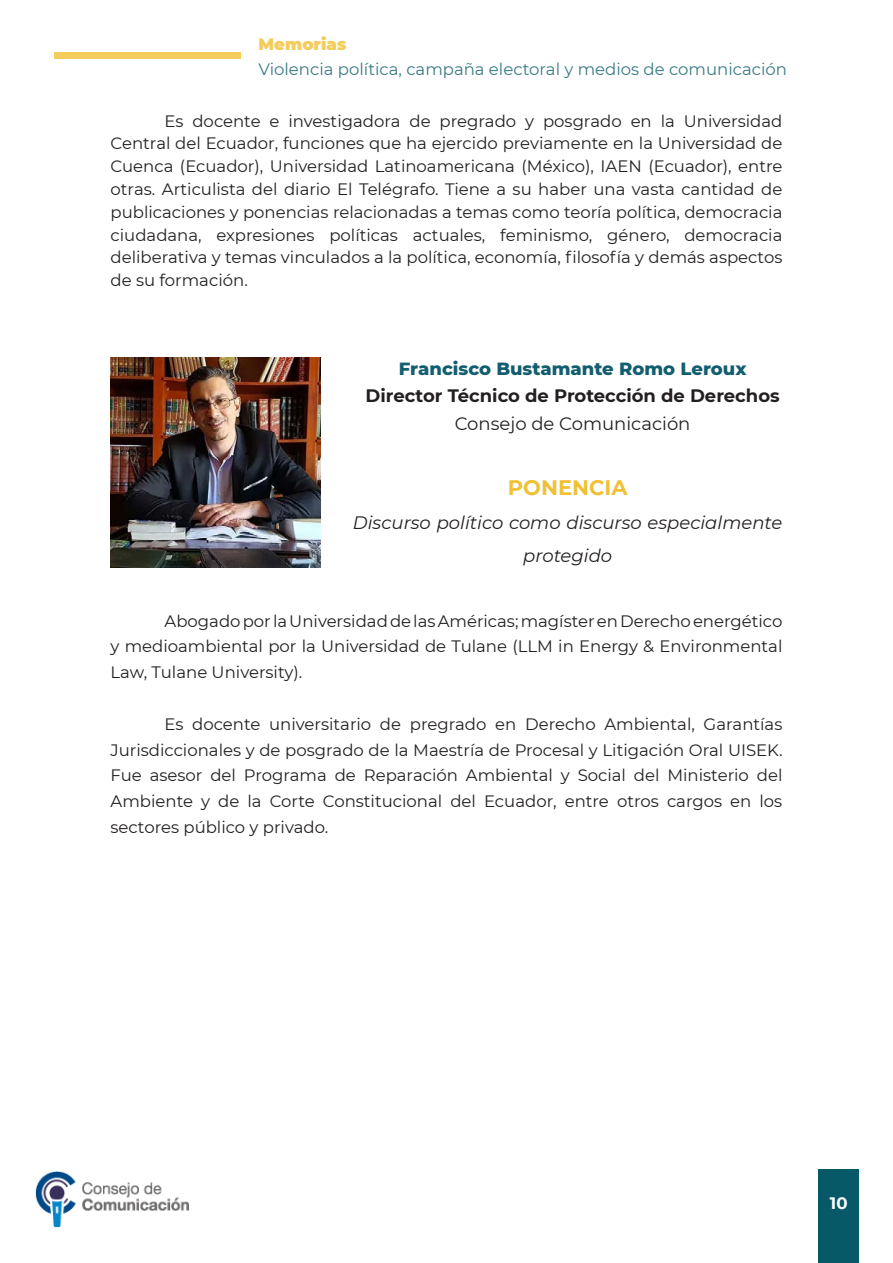
<style>
.page{position:relative;width:893px;height:1263px;background:#fff}
.page>*{position:absolute;margin:0;border:0;box-sizing:border-box;transform-origin:0 0}
.t1{font:700 21px "Montserrat";color:#f1c034}
.t2{font:italic 18px/33.6px "Montserrat";color:#231f20;text-align:center}
.t3{font:700 18px "Montserrat";color:#231f20}
.Estilo_de_párrafo_2{font:800 18px "Montserrat";color:#125e6e}
.t4{font:18px "Montserrat";color:#231f20}
.t5{font:16.5px/22.8px "Montserrat";color:#231f20;text-align:justify}
.t6{font:16.5px "Montserrat";color:#085968}
.t7{font:900 16.5px "Montserrat";color:#f1c034}
.t8{font:700 16.5px "Montserrat";color:#fff}
</style>
<div class="page">
<div style="left:54px;top:52px;width:186px;height:6px;background:#f3cc5c"></div>
<img style="left:35px;top:1171px;width:154px;height:57px">
<div style="left:819px;top:1169px;width:40px;height:94px;background:#085968"></div>
<img style="left:111px;top:357px;width:210px;height:211px">
<p class="t7" style="left:259px;top:32px;width:89px">Memorias</p>
<p class="t6" style="left:259px;top:57px;width:530px">Violencia política, campaña electoral y medios de comunicación</p>
<p class="t5" style="left:111px;top:109px;width:673px;text-indent:54px">Es docente e investigadora de pregrado y posgrado en la Universidad Central del Ecuador, funciones que ha ejercido previamente en la Universidad de Cuenca (Ecuador), Universidad Latinoamericana (México), IAEN (Ecuador), entre otras. Articulista del diario El Telégrafo. Tiene a su haber una vasta cantidad de publicaciones y ponencias relacionadas a temas como teoría política, democracia ciudadana, expresiones políticas actuales, feminismo, género, democracia deliberativa y temas vinculados a la política, economía, filosofía y demás aspectos de su formación.</p>
<p class="Estilo_de_párrafo_2" style="left:399px;top:355px;width:349px">Francisco Bustamante Romo Leroux</p>
<p class="t3" style="left:366px;top:383px;width:416px">Director Técnico de Protección de Derechos</p>
<p class="t4" style="left:455px;top:411px;width:237px">Consejo de Comunicación</p>
<p class="t1" style="left:508px;top:473px;width:121px">PONENCIA</p>
<p class="t2" style="left:353px;top:505px;width:431px">Discurso político como discurso especialmente protegido</p>
<p class="t5" style="left:111px;top:607px;width:673px;line-height:25.8px;text-indent:54px">Abogado por la Universidad de las Américas; magíster en Derecho energético y medioambiental por la Universidad de Tulane (LLM in Energy &amp; Environmental Law, Tulane University).</p>
<p class="t5" style="left:111px;top:710px;width:673px;line-height:25.8px;text-indent:54px">Es docente universitario de pregrado en Derecho Ambiental, Garantías Jurisdiccionales y de posgrado de la Maestría de Procesal y Litigación Oral UISEK.<br>Fue asesor del Programa de Reparación Ambiental y Social del Ministerio del Ambiente y de la Corte Constitucional del Ecuador, entre otros cargos en los sectores público y privado.</p>
<p class="t8" style="left:830px;top:1191px;width:19px">10</p>
</div>
